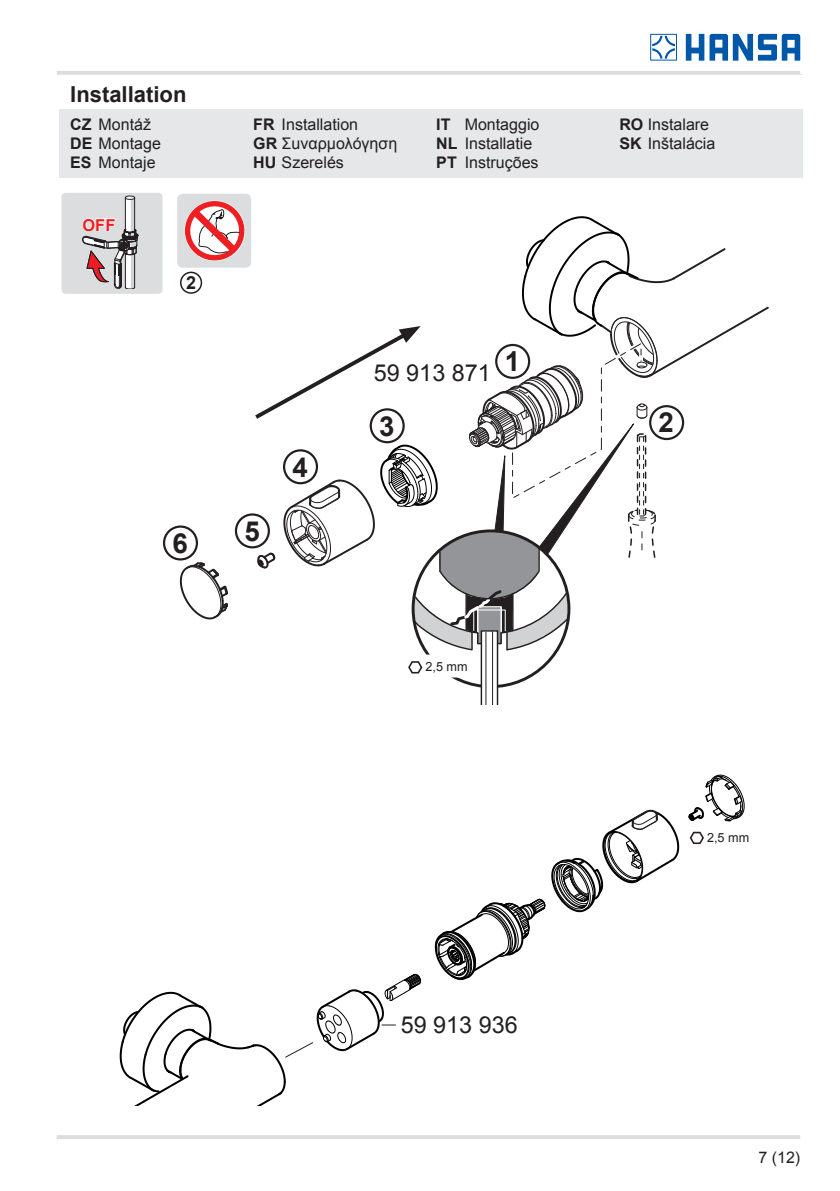
<style>
.page{position:relative;width:840px;height:1191px;background:#fff}
.page>*{position:absolute;margin:0;border:0;box-sizing:border-box;transform-origin:0 0}
.t1{font:700 27.6px "Arial";color:#231f20}
.t2{font:23.4px "Arial";color:#231f20}
.t3{font:700 22px "Arial";color:#231f20}
.t4{font:700 18px "Arial";color:#231f20}
.t5{font:700 16.4px "Arial";color:#ee1d23}
.t6{font:16px/19.2px "Arial";color:#231f20}
.t7{font:12.6px "Arial";color:#231f20}
.s1{font-weight:700}
</style>
<div class="page">
<svg style="left:688px;top:774px;width:56px;height:48px"></svg>
<svg style="left:164px;top:526px;width:33px;height:33px"></svg>
<div style="left:163px;top:525px;width:35px;height:35px;border:2px solid #231f20;border-radius:50%"></div>
<svg style="left:689px;top:831px;width:15px;height:14px"></svg>
<svg style="left:434px;top:809px;width:245px;height:172px"></svg>
<div style="left:659px;top:926px;width:32px;height:40px;background:#fff;border-radius:50%"></div>
<div style="left:658px;top:925px;width:34px;height:42px;border:2px solid #fff;border-radius:50%"></div>
<svg style="left:119px;top:973px;width:302px;height:133px"></svg>
<div style="left:61px;top:193px;width:101px;height:101px;background:#dcdddf;border-radius:4px"></div>
<svg style="left:82px;top:195px;width:56px;height:94px"></svg>
<svg style="left:176px;top:195px;width:593px;height:510px"></svg>
<div style="left:180px;top:272px;width:22px;height:22px;border:2px solid #231f20;border-radius:50%"></div>
<hr style="left:57px;top:1135px;width:742px;height:4px;background:#dcdddf">
<hr style="left:57px;top:71px;width:742px;height:4px;background:#dcdddf">
<svg style="left:650px;top:34px;width:26px;height:27px"></svg>
<svg style="left:685px;top:34px;width:114px;height:27px"></svg>
<div style="left:59px;top:75px;width:742px;height:103px;background:#e6e7e9"></div>
<div style="left:59px;top:75px;width:742px;height:34px;background:#fff"></div>
<h3 class="t3" style="left:70px;top:80px;width:118px">Installation</h3>
<p class="t6" style="left:70px;top:115px;width:92px"><span class="s1">CZ</span> Montáž<br><span class="s1">DE</span> Montage<br><span class="s1">ES</span> Montaje</p>
<p class="t6" style="left:253px;top:115px;width:145px"><span class="s1">FR</span> Installation<br><span class="s1">GR</span> Σuvαρμoλόγηση<br><span class="s1">HU</span> Szerelés</p>
<p class="t6" style="left:436px;top:115px;width:105px"><span class="s1">IT</span> Montaggio<br><span class="s1">NL</span> Installatie<br><span class="s1">PT</span> Instruções</p>
<p class="t6" style="left:619px;top:115px;width:97px"><span class="s1">RO</span> Instalare<br><span class="s1">SK</span> Inštalácia</p>
<p class="t5" style="left:82px;top:214px;width:34px">OFF</p>
<p class="t4" style="left:186px;top:271px;width:12px">2</p>
<h1 class="t1" style="left:172px;top:525px;width:17px">6</h1>
<h1 class="t1" style="left:244px;top:512px;width:17px">5</h1>
<h1 class="t1" style="left:292px;top:448px;width:17px">4</h1>
<h2 class="t2" style="left:373px;top:357px;width:119px">59 913 871</h2>
<h1 class="t1" style="left:504px;top:343px;width:17px">1</h1>
<h1 class="t1" style="left:379px;top:407px;width:17px">3</h1>
<h1 class="t1" style="left:658px;top:404px;width:17px">2</h1>
<p class="t7" style="left:425px;top:658px;width:44px">2,5 mm</p>
<p class="t7" style="left:706px;top:829px;width:44px">2,5 mm</p>
<h2 class="t2" style="left:400px;top:1009px;width:119px">59 913 936</h2>
<p class="t6" style="left:758px;top:1147px;width:43px">7 (12)</p>
</div>
